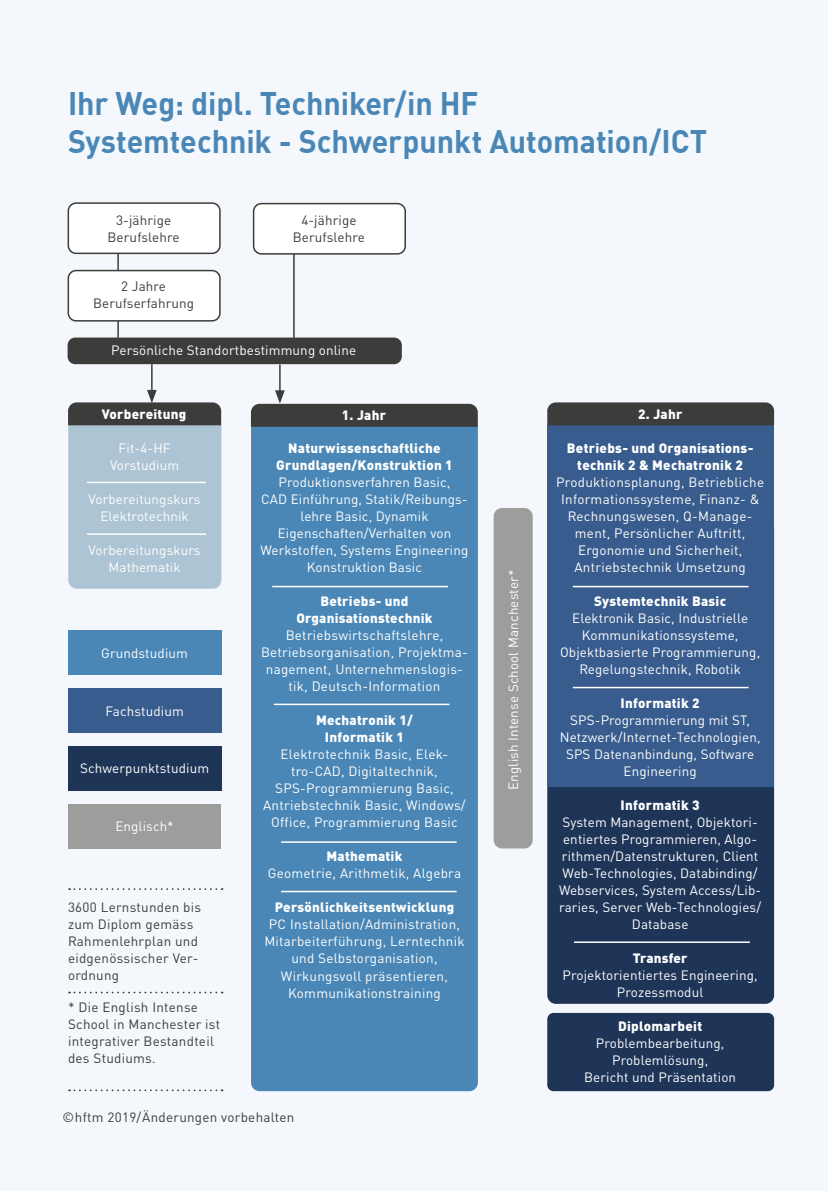
<style>
.page{position:relative;width:828px;height:1191px;background:#f4f8fc}
.page>*{position:absolute;margin:0;border:0;box-sizing:border-box;transform-origin:0 0}
.t1{font:700 32px/38px "DINOT";letter-spacing:-.005em;color:#4a87b6;scale:.95 1}
.t2{font:13.4px/17px "DINOT";letter-spacing:.01em;color:#fff;text-align:center}
.t3{font:900 13.4px/17px "DINOT";letter-spacing:.02em;color:#fff;text-align:center}
.t4{font:13.4px/17px "DINOT";letter-spacing:.02em;color:#3c3c3b;text-align:center}
</style>
<div class="page">
<div style="left:547px;top:786px;width:227px;height:217px;background:#1e3558"></div>
<div style="left:547px;top:425px;width:227px;height:361px;background:#385c8d"></div>
<div style="left:251px;top:427px;width:227px;height:664px;background:#4a87b6"></div>
<div style="left:68px;top:203px;width:152px;height:50px;background:#fff;border-radius:8px"></div>
<div style="left:68px;top:202px;width:153px;height:52px;border:2px solid #3c3c3b;border-radius:8px"></div>
<div style="left:254px;top:204px;width:151px;height:50px;background:#fff;border-radius:8px"></div>
<div style="left:253px;top:203px;width:153px;height:52px;border:2px solid #3c3c3b;border-radius:8px"></div>
<div style="left:68px;top:270px;width:152px;height:51px;background:#fff;border-radius:8px"></div>
<div style="left:68px;top:270px;width:153px;height:51px;border:2px solid #3c3c3b;border-radius:8px"></div>
<div style="left:69px;top:338px;width:332px;height:25px;background:#3c3c3b;border-radius:7px"></div>
<div style="left:68px;top:337px;width:334px;height:27px;border:2px solid #3c3c3b;border-radius:7px"></div>
<div style="left:547px;top:402px;width:227px;height:23px;background:#3c3c3b"></div>
<hr style="left:279px;top:364px;width:2px;height:29px;background:#3c3c3b">
<svg style="left:251px;top:390px;width:227px;height:37px"></svg>
<hr style="left:293px;top:254px;width:2px;height:85px;background:#3c3c3b">
<hr style="left:151px;top:364px;width:2px;height:29px;background:#3c3c3b">
<svg style="left:68px;top:390px;width:153px;height:199px;background:#a4b7c4"></svg>
<svg style="left:117px;top:253px;width:2px;height:17px"></svg>
<svg style="left:117px;top:321px;width:2px;height:17px"></svg>
<svg style="left:69px;top:1089px;width:154px;height:2px"></svg>
<svg style="left:69px;top:991px;width:154px;height:2px"></svg>
<svg style="left:69px;top:888px;width:154px;height:2px"></svg>
<div style="left:493px;top:508px;width:40px;height:340px;background:#9d9d9c;border-radius:9px"></div>
<hr style="left:87px;top:482px;width:119px;height:1px;background:#fff">
<hr style="left:87px;top:533px;width:119px;height:2px;background:#fff">
<hr style="left:272px;top:586px;width:176px;height:1px;background:#fff">
<hr style="left:573px;top:586px;width:175px;height:1px;background:#fff">
<hr style="left:573px;top:687px;width:175px;height:1px;background:#fff">
<hr style="left:574px;top:941px;width:176px;height:2px;background:#fff">
<hr style="left:274px;top:703px;width:175px;height:2px;background:#fff">
<hr style="left:281px;top:841px;width:176px;height:2px;background:#fff">
<hr style="left:281px;top:890px;width:176px;height:2px;background:#fff">
<div style="left:547px;top:1013px;width:227px;height:78px;background:#1e3558;border-radius:6px"></div>
<div style="left:68px;top:630px;width:153px;height:45px;background:#4a87b6"></div>
<div style="left:68px;top:746px;width:153px;height:44px;background:#1e3558"></div>
<div style="left:68px;top:688px;width:153px;height:45px;background:#385c8d"></div>
<div style="left:68px;top:803px;width:153px;height:45px;background:#9d9d9c"></div>
<h1 class="t1" style="left:68px;top:81px;width:674px">Ihr Weg: dipl. Techniker/in HF<br>Systemtechnik - Schwerpunkt Automation/ICT</h1>
<p class="t4" style="left:108px;top:210px;width:74px">3-jährige<br>Berufslehre</p>
<p class="t4" style="left:293px;top:210px;width:74px">4-jährige<br>Berufslehre</p>
<p class="t4" style="left:93px;top:277px;width:103px">2 Jahre<br>Berufserfahrung</p>
<p class="t2" style="left:111px;top:340px;width:246px">Persönliche Standortbestimmung online</p>
<p class="t3" style="left:102px;top:404px;width:86px">Vorbereitung</p>
<p class="t3" style="left:342px;top:406px;width:46px">1. Jahr</p>
<p class="t3" style="left:638px;top:404px;width:46px">2. Jahr</p>
<p class="t2" style="left:110px;top:438px;width:71px">Fit-4-HF<br>Vorstudium</p>
<p class="t2" style="left:89px;top:489px;width:114px">Vorbereitungskurs<br>Elektrotechnik</p>
<p class="t2" style="left:89px;top:540px;width:114px">Vorbereitungskurs<br>Mathematik</p>
<p class="t2" style="left:101px;top:643px;width:88px">Grundstudium</p>
<p class="t2" style="left:105px;top:701px;width:80px">Fachstudium</p>
<p class="t2" style="left:80px;top:759px;width:131px">Schwerpunktstudium</p>
<p class="t2" style="left:115px;top:816px;width:60px">Englisch*</p>
<p class="t4" style="left:68px;top:897px;width:135px;text-align:left">3600 Lernstunden bis zum Diplom gemäss<br>Rahmenlehrplan und eidgenössischer Ver&shy;ordnung</p>
<p class="t4" style="left:68px;top:997px;width:154px;text-align:left">* Die English Intense<br>School in Manchester ist integrativer Bestandteil des Studiums.</p>
<p class="t3" style="left:276px;top:438px;width:178px">Naturwissenschaftliche<br>Grundlagen/Konstruktion 1</p>
<p class="t2" style="left:260px;top:473px;width:209px">Produktionsverfahren Basic,<br>CAD Einführung, Statik/Reibungs&shy;lehre Basic, Dynamik<br>Eigenschaften/Verhalten von<br>Werkstoffen, Systems Engineering<br>Konstruktion Basic</p>
<p class="t3" style="left:296px;top:591px;width:138px">Betriebs- und<br>Organisationstechnik</p>
<p class="t2" style="left:261px;top:626px;width:208px">Betriebswirtschaftslehre,<br>Betriebsorganisation, Projektma&shy;nagement, Unternehmenslogis&shy;tik, Deutsch-Information</p>
<p class="t3" style="left:316px;top:710px;width:98px">Mechatronik 1/<br>Informatik 1</p>
<p class="t2" style="left:263px;top:745px;width:204px">Elektrotechnik Basic, Elek&shy;tro-CAD, Digitaltechnik,<br>SPS-Programmierung Basic,<br>Antriebstechnik Basic, Windows/<br>Office, Programmierung Basic</p>
<p class="t3" style="left:326px;top:846px;width:77px">Mathematik</p>
<p class="t2" style="left:268px;top:864px;width:195px">Geometrie, Arithmetik, Algebra</p>
<p class="t3" style="left:275px;top:897px;width:181px">Persönlichkeitsentwicklung</p>
<p class="t2" style="left:264px;top:915px;width:202px">PC Installation/Administration,<br>Mitarbeiterführung, Lerntechnik und Selbstorganisation,<br>Wirkungsvoll präsentieren,<br>Kommunikationstraining</p>
<p class="t4" style="left:63px;top:1107px;width:233px">© hftm 2019/Änderungen vorbehalten</p>
<p class="t2" style="left:503px;top:790px;width:222px;rotate:-90deg">English Intense School Manchester*</p>
<p class="t3" style="left:567px;top:438px;width:188px">Betriebs- und Organisations&shy;technik 2 &amp; Mechatronik 2</p>
<p class="t2" style="left:556px;top:472px;width:209px">Produktionsplanung, Betriebliche<br>Informationssysteme, Finanz- &amp;<br>Rechnungswesen, Q-Manage&shy;ment, Persönlicher Auftritt,<br>Ergonomie und Sicherheit,<br>Antriebstechnik Umsetzung</p>
<p class="t3" style="left:594px;top:591px;width:133px">Systemtechnik Basic</p>
<p class="t2" style="left:560px;top:608px;width:202px">Elektronik Basic, Industrielle<br>Kommunikationssysteme,<br>Objektbasierte Programmierung,<br>Regelungstechnik, Robotik</p>
<p class="t3" style="left:620px;top:693px;width:81px">Informatik 2</p>
<p class="t2" style="left:560px;top:710px;width:202px">SPS-Programmierung mit ST,<br>Netzwerk/Internet-Technologien,<br>SPS Datenanbindung, Software<br>Engineering</p>
<p class="t3" style="left:620px;top:795px;width:81px">Informatik 3</p>
<p class="t2" style="left:559px;top:812px;width:204px">System Management, Objektori&shy;entiertes Programmieren, Algo&shy;rithmen/Datenstrukturen, Client<br>Web-Technologies, Databinding/<br>Webservices, System Access/Lib&shy;raries, Server Web-Technologies/<br>Database</p>
<p class="t3" style="left:633px;top:948px;width:56px">Transfer</p>
<p class="t2" style="left:562px;top:965px;width:197px">Projektorientiertes Engineering,<br>Prozessmodul</p>
<p class="t3" style="left:618px;top:1016px;width:86px">Diplomarbeit</p>
<p class="t2" style="left:584px;top:1033px;width:153px">Problembearbeitung,<br>Problemlösung,<br>Bericht und Präsentation</p>
</div>
